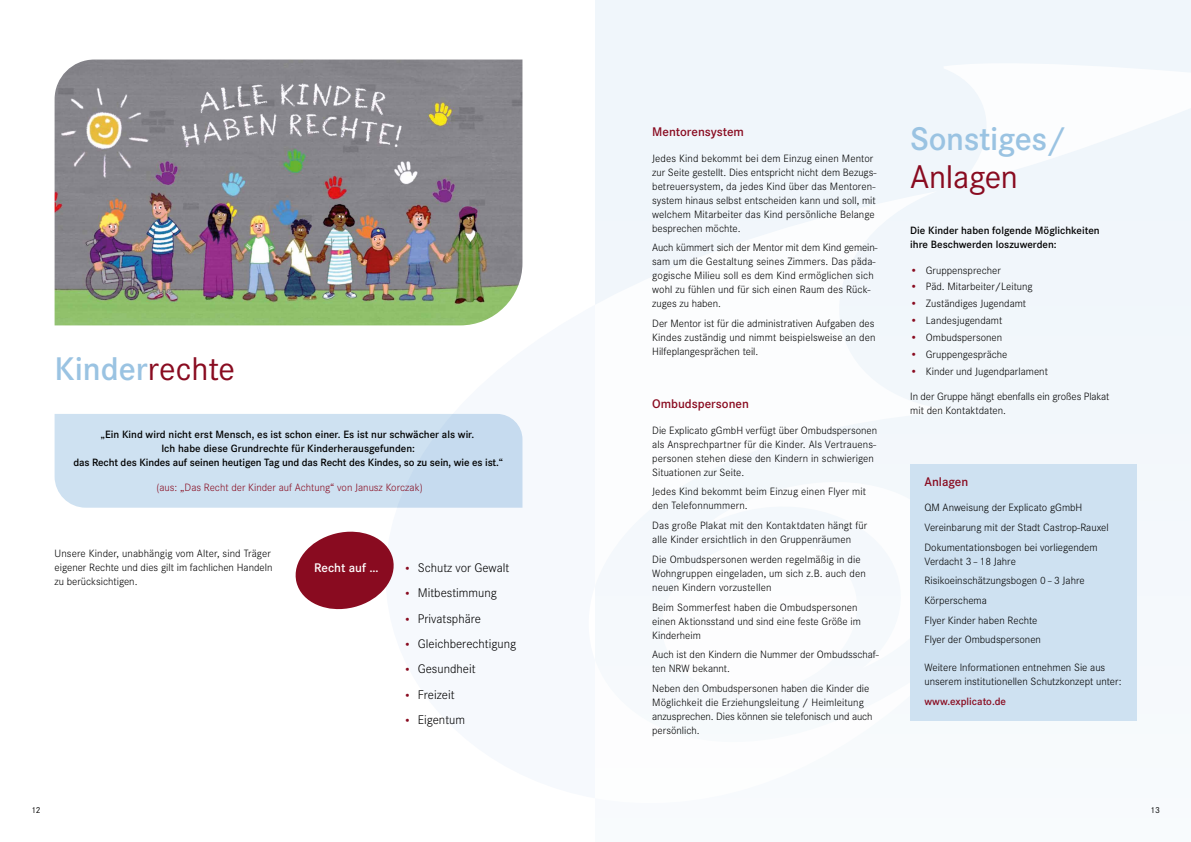
<style>
.page{position:relative;width:1191px;height:842px;background:#fff}
.page>*{position:absolute;margin:0;border:0;box-sizing:border-box;transform-origin:0 0}
.t1{font:600 34px "Corporate S Pro";letter-spacing:-.01em;color:#9ac3e2}
.t2{font:34px "Corporate S Pro";letter-spacing:-.01em;color:#890b20}
.t3{font:300 13px "Corporate S Pro";color:#000}
.t4{font:600 13px "Corporate S Pro";color:#890b20}
.t5{font:600 13px "Corporate S Pro";color:#fff}
.t6{font:300 11px/14px "Corporate S Pro";color:#000}
.t7{font:600 11px/14px "Corporate S Pro";color:#000;text-align:center}
.t8{font:300 11px "Corporate S Pro";color:#890b20}
.t9{font:600 11px "Corporate S Pro";color:#890b20}
.t10{font:9px "Corporate S Pro";color:#000}
.s1{font-weight:400;color:#890b20}
.s2{font-size:11px;color:#890b20}
.s3{color:#890b20}
</style>
<div class="page">
<div style="left:595px;top:0;width:596px;height:842px;background:#f0f6fb"></div>
<div style="left:55px;top:414px;width:467px;height:94px;background:#cee1f1"></div>
<img style="left:55px;top:60px;width:467px;height:265px">
<svg style="left:295px;top:531px;width:99px;height:79px"></svg>
<div style="left:910px;top:464px;width:227px;height:256px;background:#cee1f1"></div>
<h1 class="t1" style="left:55px;top:344px;width:182px">Kinder<span class="s1">rechte</span></h1>
<p class="t7" style="left:73px;top:426px;width:431px">„Ein Kind wird nicht erst Mensch, es ist schon einer. Es ist nur schwächer als wir.<br>Ich habe diese Grundrechte für Kinderherausgefunden:<br>das Recht des Kindes auf seinen heutigen Tag und das Recht des Kindes, so zu sein, wie es ist.“</p>
<p class="t8" style="left:157px;top:480px;width:268px">(aus: „Das Recht der Kinder auf Achtung“ von Janusz Korczak)</p>
<p class="t6" style="left:55px;top:545px;width:219px">Unsere Kinder, unabhängig vom Alter, sind Träger eigener Rechte und dies gilt im fachlichen Handeln zu berücksichtigen.</p>
<p class="t5" style="left:314px;top:558px;width:66px">Recht auf …</p>
<p class="t3" style="left:404px;top:559px;width:107px"><span class="s2">•</span> Schutz vor Gewalt</p>
<p class="t3" style="left:404px;top:584px;width:94px"><span class="s2">•</span> Mitbestimmung</p>
<p class="t3" style="left:404px;top:609px;width:79px"><span class="s2">•</span> Privatsphäre</p>
<p class="t3" style="left:404px;top:635px;width:114px"><span class="s2">•</span> Gleichberechtigung</p>
<p class="t3" style="left:404px;top:660px;width:73px"><span class="s2">•</span> Gesundheit</p>
<p class="t3" style="left:404px;top:685px;width:52px"><span class="s2">•</span> Freizeit</p>
<p class="t3" style="left:404px;top:711px;width:63px"><span class="s2">•</span> Eigentum</p>
<p class="t4" style="left:652px;top:122px;width:93px">Mentorensystem</p>
<p class="t6" style="left:652px;top:150px;width:226px">Jedes Kind bekommt bei dem Einzug einen Mentor zur Seite gestellt. Dies entspricht nicht dem Bezugs&shy;betreuersystem, da jedes Kind über das Mentoren&shy;system hinaus selbst entscheiden kann und soll, mit welchem Mitarbeiter das Kind persönliche Belange besprechen möchte.</p>
<p class="t6" style="left:652px;top:240px;width:227px">Auch kümmert sich der Mentor mit dem Kind gemein&shy;sam um die Gestaltung seines Zimmers. Das päda&shy;gogische Milieu soll es dem Kind ermöglichen sich wohl zu fühlen und für sich einen Raum des Rück&shy;zuges zu haben.</p>
<p class="t6" style="left:652px;top:316px;width:225px;text-align:justify">Der Mentor ist für die administrativen Aufgaben des Kindes zuständig und nimmt beispielsweise an den Hilfeplangesprächen teil.</p>
<p class="t4" style="left:652px;top:394px;width:98px">Ombudspersonen</p>
<p class="t6" style="left:652px;top:422px;width:226px">Die Explicato gGmbH verfügt über Ombudspersonen als Ansprechpartner für die Kinder. Als Vertrauens&shy;personen stehen diese den Kindern in schwierigen Situationen zur Seite.</p>
<p class="t6" style="left:652px;top:484px;width:215px">Jedes Kind bekommt beim Einzug einen Flyer mit den Telefonnummern.</p>
<p class="t6" style="left:652px;top:518px;width:217px">Das große Plakat mit den Kontaktdaten hängt für alle Kinder ersichtlich in den Gruppenräumen</p>
<p class="t6" style="left:652px;top:551px;width:215px">Die Ombudspersonen werden regelmäßig in die<br>Wohngruppen eingeladen, um sich z.B. auch den neuen Kindern vorzustellen</p>
<p class="t6" style="left:652px;top:599px;width:210px">Beim Sommerfest haben die Ombudspersonen einen Aktionsstand und sind eine feste Größe im<br>Kinderheim</p>
<p class="t6" style="left:652px;top:647px;width:228px">Auch ist den Kindern die Nummer der Ombudsschaf&shy;ten NRW bekannt.</p>
<p class="t6" style="left:652px;top:680px;width:222px">Neben den Ombudspersonen haben die Kinder die Möglichkeit die Erziehungsleitung / Heimleitung anzusprechen. Dies können sie telefonisch und auch persönlich.</p>
<h1 class="t1" style="left:910px;top:114px;width:157px">Sonstiges/</h1>
<h1 class="t2" style="left:910px;top:152px;width:109px">Anlagen</h1>
<p class="t7" style="left:910px;top:223px;width:191px;text-align:left">Die Kinder haben folgende Möglichkeiten ihre Beschwerden loszuwerden:</p>
<p class="t6" style="left:910px;top:262px;width:92px"><span class="s3">•</span> Gruppensprecher</p>
<p class="t6" style="left:910px;top:279px;width:124px"><span class="s3">•</span> Päd. Mitarbeiter/Leitung</p>
<p class="t6" style="left:910px;top:296px;width:117px"><span class="s3">•</span> Zuständiges Jugendamt</p>
<p class="t6" style="left:910px;top:313px;width:94px"><span class="s3">•</span> Landesjugendamt</p>
<p class="t6" style="left:910px;top:330px;width:93px"><span class="s3">•</span> Ombudspersonen</p>
<p class="t6" style="left:910px;top:346px;width:99px"><span class="s3">•</span> Gruppengespräche</p>
<p class="t6" style="left:910px;top:363px;width:139px"><span class="s3">•</span> Kinder und Jugendparlament</p>
<p class="t6" style="left:910px;top:389px;width:201px">In der Gruppe hängt ebenfalls ein großes Plakat mit den Kontaktdaten.</p>
<p class="t4" style="left:924px;top:472px;width:45px">Anlagen</p>
<p class="t6" style="left:924px;top:497px;width:186px;line-height:19.7px">QM Anweisung der Explicato gGmbH<br>Vereinbarung mit der Stadt Castrop-Rauxel<br>Dokumentationsbogen bei vorliegendem</p>
<p class="t6" style="left:924px;top:550px;width:162px;line-height:19.7px">Verdacht 3 – 18 Jahre<br>Risikoeinschätzungsbogen 0 – 3 Jahre<br>Körperschema<br>Flyer Kinder haben Rechte<br>Flyer der Ombudspersonen</p>
<p class="t6" style="left:924px;top:660px;width:199px">Weitere Informationen entnehmen Sie aus unserem institutionellen Schutzkonzept unter:</p>
<p class="t9" style="left:924px;top:693px;width:83px">www.explicato.de</p>
<p class="t10" style="left:31px;top:803px;width:11px">12</p>
<p class="t10" style="left:1150px;top:803px;width:11px">13</p>
</div>
